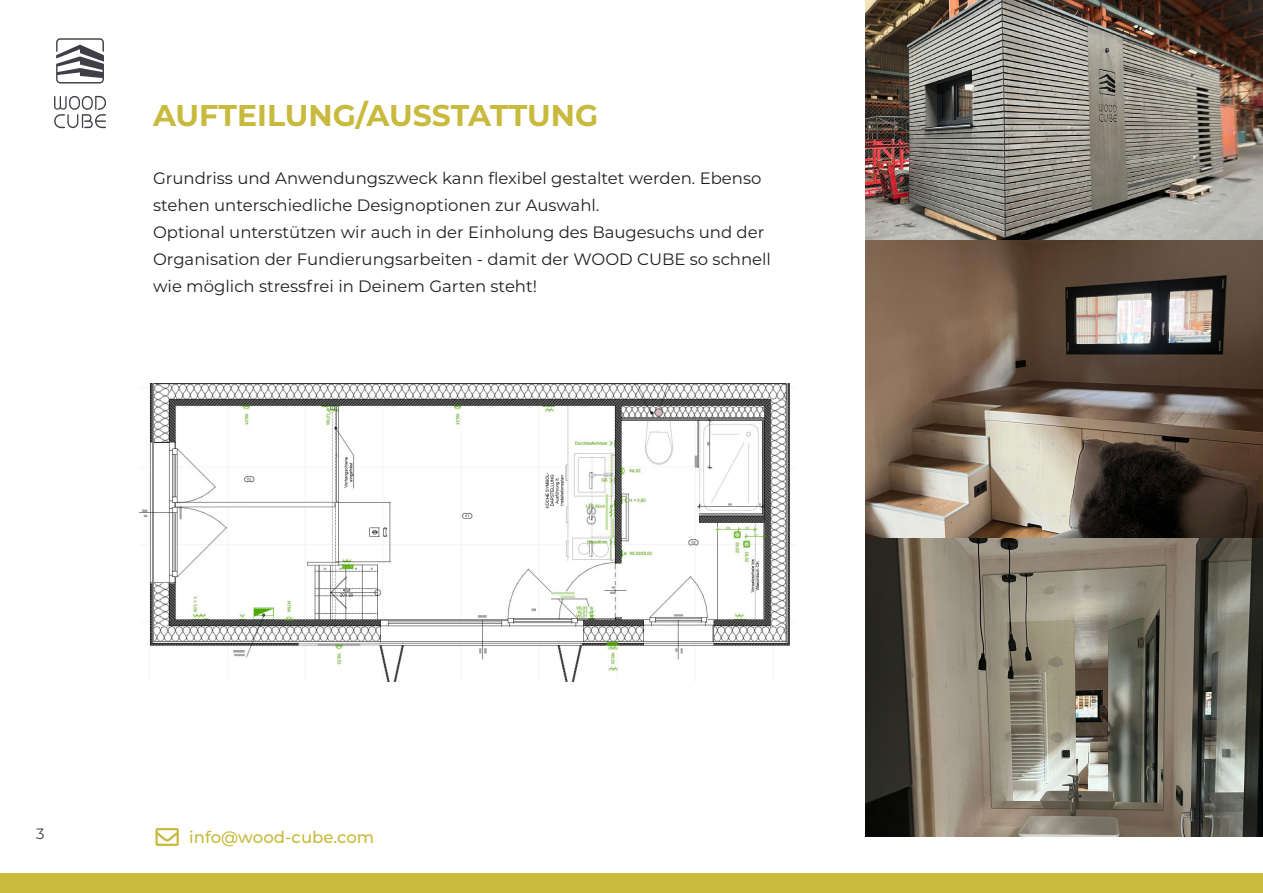
<style>
.page{position:relative;width:1263px;height:893px;background:#fff}
.page>*{position:absolute;margin:0;border:0;box-sizing:border-box;transform-origin:0 0}
.t1{font:700 30px "Montserrat";color:#c7ba3c}
.t2{font:16.5px/27px "Montserrat";color:#231f20}
.t3{font:500 16.5px "Montserrat";color:#c7ba3c}
.t4{font:15px "Montserrat";color:#3f3f47}
</style>
<div class="page">
<img style="left:140px;top:383px;width:651px;height:298px">
<div style="left:0;top:874px;width:1263px;height:19px;background:#c7ba3c"></div>
<svg style="left:56px;top:38px;width:48px;height:46px"></svg>
<svg style="left:54px;top:95px;width:52px;height:33px"></svg>
<img style="left:155px;top:828px;width:24px;height:18px">
<img style="left:865px;top:0;width:398px;height:837px">
<p class="t1" style="left:153px;top:94px;width:447px">AUFTEILUNG/AUSSTATTUNG</p>
<p class="t2" style="left:153px;top:164px;width:610px">Grundriss und Anwendungszweck kann flexibel gestaltet werden. Ebenso stehen unterschiedliche Designoptionen zur Auswahl.</p>
<p class="t2" style="left:153px;top:218px;width:619px">Optional unterstützen wir auch in der Einholung des Baugesuchs und der<br>Organisation der Fundierungsarbeiten - damit der WOOD CUBE so schnell wie möglich stressfrei in Deinem Garten steht!</p>
<p class="t4" style="left:36px;top:824px;width:10px">3</p>
<p class="t3" style="left:189px;top:825px;width:187px">info@wood-cube.com</p>
</div>
